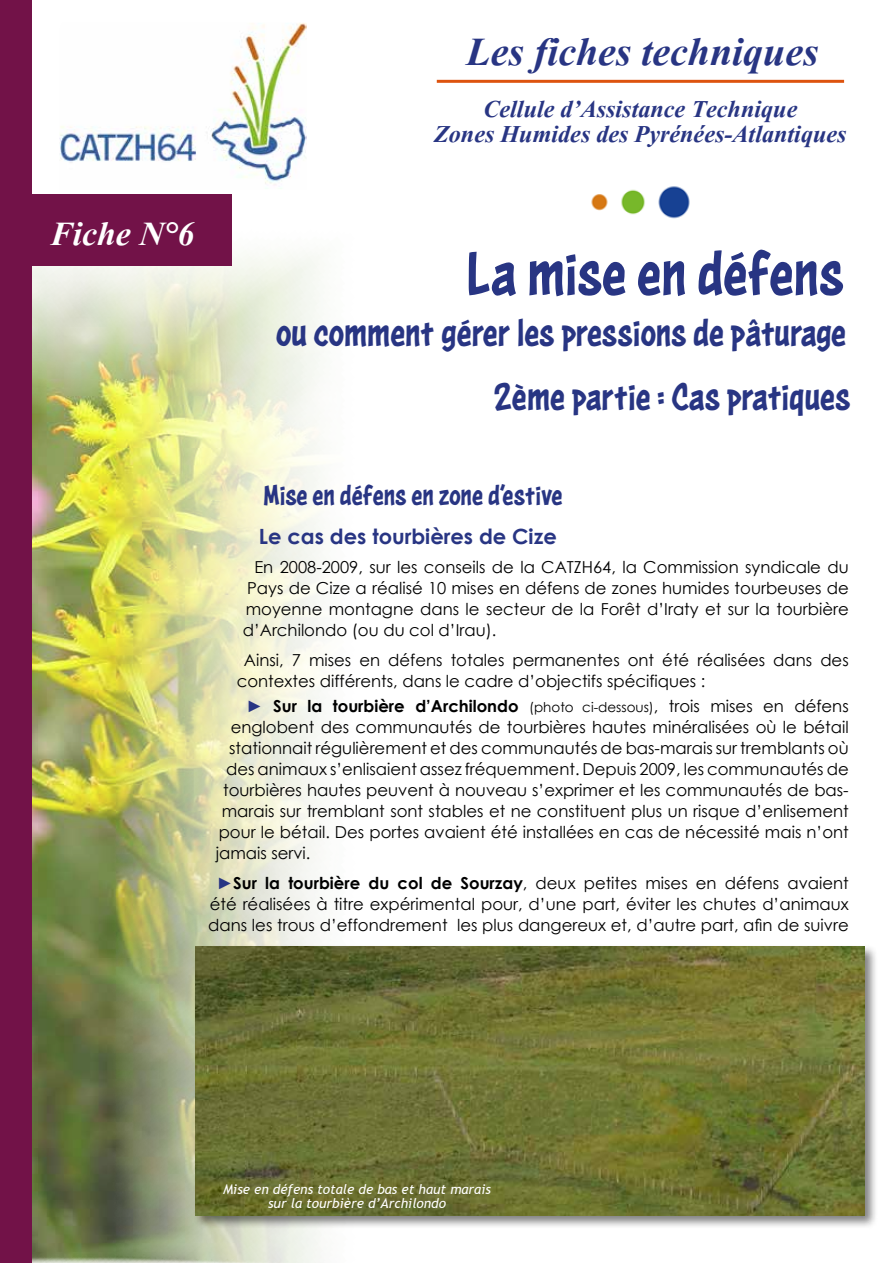
<style>
.page{position:relative;width:893px;height:1263px;background:#fff}
.page>*{position:absolute;margin:0;border:0;box-sizing:border-box;transform-origin:0 0}
.t1{font:66px "Astounder Squared LCBB";color:#283583}
.t2{font:italic 700 49.5px "Aparajita";color:#283583}
.t3{font:italic 700 42px "Aparajita";color:#fff}
.t4{font:40.5px "Astounder Squared LCBB";color:#283583}
.t5{font:italic 700 30px/25.5px "Aparajita";color:#283583;text-align:center}
.t6{font:30px "Astounder Squared LCBB";color:#283583}
.t7{font:700 21px "Century Gothic";color:#283583}
.t8{font:16.5px/21px "Century Gothic";color:#000;text-align:justify}
.t9{font:700 16.5px "Century Gothic";color:#000}
.t10{font:italic 13.5px/13.5px "Trebuchet MS";color:#fff;text-align:center}
.s1{font-weight:400;color:#283583}
.s2{font-weight:400;font-size:13.5px}
.s3{font-weight:400}
.s4{color:#283583}
.s5{font-weight:700}
</style>
<div class="page">
<hr style="left:437px;top:80px;width:407px;height:3px;background:#dd530e">
<img style="left:32px;top:254px;width:290px;height:1009px">
<div style="left:0;top:0;width:32px;height:1263px;background:#721248"></div>
<img style="left:60px;top:23px;width:247px;height:163px">
<div style="left:13px;top:194px;width:219px;height:71px;background:#721248"></div>
<div style="left:193px;top:944px;width:686px;height:285px;background:#000;opacity:.5"></div>
<img style="left:196px;top:946px;width:668px;height:269px">
<img style="left:591px;top:186px;width:99px;height:33px">
<h2 class="t2" style="left:467px;top:29px;width:353px">Les fiches techniques</h2>
<h3 class="t5" style="left:434px;top:99px;width:414px">Cellule d’Assistance Technique<br>Zones Humides des Pyrénées-Atlantiques</h3>
<h3 class="t3" style="left:50px;top:214px;width:146px">Fiche N°6</h3>
<h1 class="t1" style="left:466px;top:237px;width:379px">La mise en défens</h1>
<h3 class="t4" style="left:276px;top:310px;width:572px">ou comment gérer les pressions de pâturage</h3>
<h3 class="t4" style="left:494px;top:374px;width:358px">2ème partie : Cas pratiques</h3>
<h3 class="t6" style="left:263px;top:479px;width:301px">Mise en défens en zone d’estive</h3>
<p class="t7" style="left:259px;top:520px;width:299px">Le cas des tourbières de Cize</p>
<p class="t8" style="left:243px;top:557px;width:608px;text-indent:12px">En 2008-2009, sur les conseils de la CATZH64, la Commission syndicale du Pays de Cize a réalisé 10 mises en défens de zones humides tourbeuses de moyenne montagne dans le secteur de la Forêt d’Iraty et sur la tourbière d’Archilondo (ou du col d’Irau).</p>
<p class="t8" style="left:237px;top:649px;width:614px;text-indent:7px">Ainsi, 7 mises en défens totales permanentes ont été réalisées dans des contextes différents, dans le cadre d’objectifs spécifiques :</p>
<p class="t9" style="left:246px;top:694px;width:604px"><span class="s1">►</span> Sur la tourbière d’Archilondo <span class="s2">(photo ci-dessous)</span><span class="s3">, trois mises en défens</span></p>
<p class="t8" style="left:231px;top:716px;width:620px">englobent des communautés de tourbières hautes minéralisées où le bétail</p>
<p class="t8" style="left:229px;top:737px;width:621px">stationnait régulièrement et des communautés de bas-marais sur tremblants où</p>
<p class="t8" style="left:226px;top:758px;width:624px">des animaux s’enlisaient assez fréquemment. Depuis 2009, les communautés de</p>
<p class="t8" style="left:223px;top:779px;width:627px">tourbières hautes peuvent à nouveau s’exprimer et les communautés de bas-</p>
<p class="t8" style="left:222px;top:800px;width:629px">marais sur tremblant sont stables et ne constituent plus un risque d’enlisement</p>
<p class="t8" style="left:219px;top:821px;width:632px">pour le bétail. Des portes avaient été installées en cas de nécessité mais n’ont</p>
<p class="t8" style="left:216px;top:842px;width:96px">jamais servi.</p>
<p class="t8" style="left:208px;top:872px;width:642px;text-align:center"><span class="s4">►</span><span class="s5">Sur la tourbière du col de Sourzay</span>, deux petites mises en défens avaient été réalisées à titre expérimental pour, d’une part, éviter les chutes d’animaux dans les trous d’effondrement les plus dangereux et, d’autre part, afin de suivre</p>
<p class="t10" style="left:223px;top:1183px;width:269px">Mise en défens totale de bas et haut marais sur la tourbière d’Archilondo</p>
</div>
